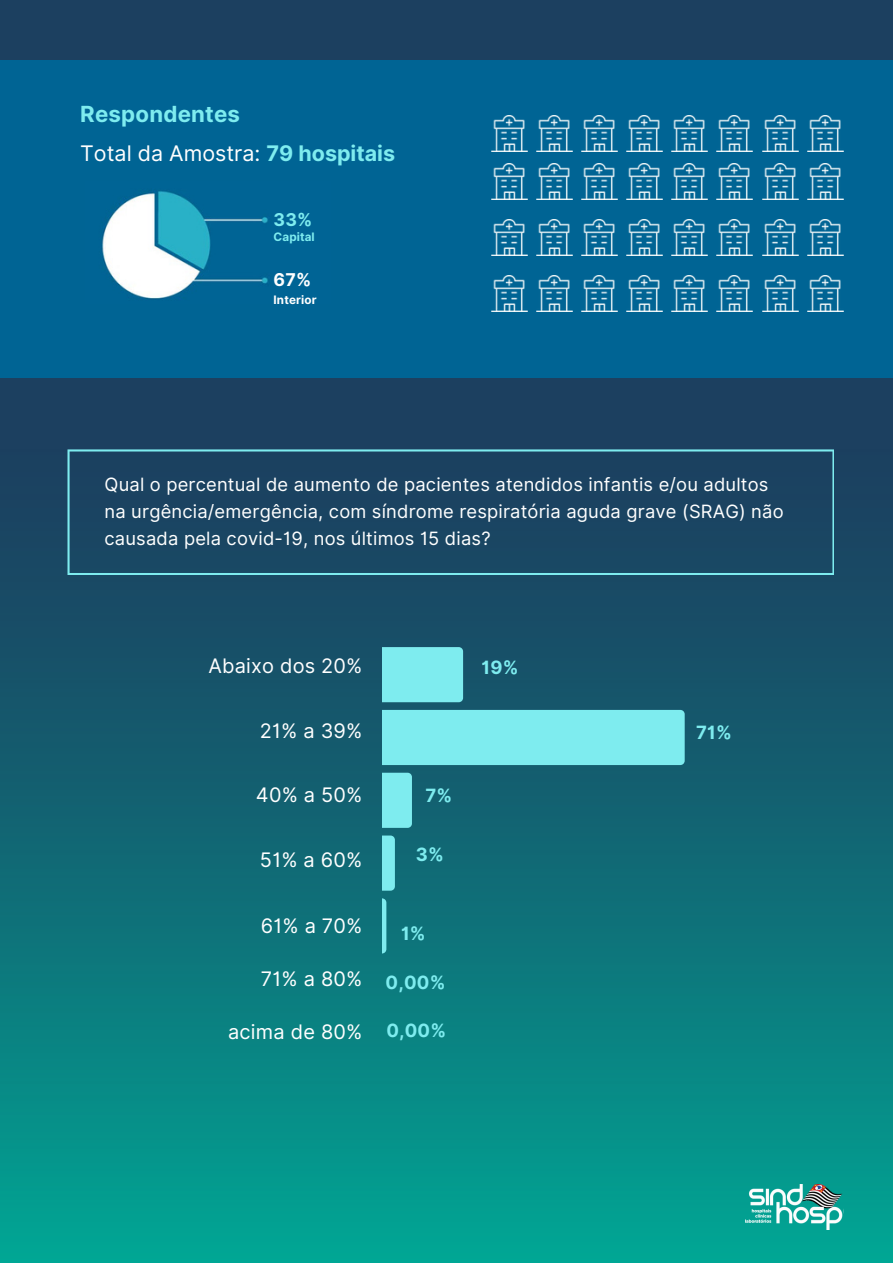
<style>
.page{position:relative;width:893px;height:1264px;background:#fff}
.page>*{position:absolute;margin:0;border:0;box-sizing:border-box;transform-origin:0 0}
.t1{font:700 22.2px "Inter";letter-spacing:.01em;color:#7eecef}
.t2{font:21.45px "Inter";color:#fff}
.t3{font:19.95px "Inter";letter-spacing:.01em;color:#fff}
.t4{font:18.3px/27px "Inter";letter-spacing:.01em;color:#fff}
.t5{font:700 18.3px "Inter";letter-spacing:.01em;color:#7eecef}
.t6{font:700 17.7px "Inter";color:#7eecef}
.t7{font:700 17.7px "Inter";color:#fff}
.t8{font:700 11.7px "Inter";letter-spacing:.01em;color:#fff}
.t9{font:700 11.7px "Inter";letter-spacing:.01em;color:#7eecef}
.s1{font-weight:700;color:#7eecef}
</style>
<div class="page">
<div style="left:0;top:0;width:892px;height:1262px;background:#1c4060"></div>
<img style="left:0;top:590px;width:892px;height:672px">
<div style="left:0;top:60px;width:892px;height:317px;background:#006494"></div>
<svg style="left:458px;top:647px;width:5px;height:55px"></svg>
<svg style="left:680px;top:710px;width:4px;height:55px"></svg>
<svg style="left:407px;top:772px;width:5px;height:55px"></svg>
<svg style="left:390px;top:835px;width:5px;height:55px"></svg>
<svg style="left:382px;top:898px;width:4px;height:55px"></svg>
<img style="left:491px;top:116px;width:36px;height:36px">
<img style="left:536px;top:116px;width:36px;height:36px">
<img style="left:581px;top:116px;width:36px;height:36px">
<img style="left:626px;top:116px;width:36px;height:36px">
<img style="left:491px;top:164px;width:36px;height:36px">
<img style="left:536px;top:164px;width:36px;height:36px">
<img style="left:581px;top:164px;width:36px;height:36px">
<img style="left:626px;top:164px;width:36px;height:36px">
<img style="left:491px;top:220px;width:36px;height:36px">
<img style="left:536px;top:220px;width:36px;height:36px">
<img style="left:581px;top:220px;width:36px;height:36px">
<img style="left:626px;top:220px;width:36px;height:36px">
<img style="left:671px;top:116px;width:36px;height:36px">
<img style="left:716px;top:116px;width:36px;height:36px">
<img style="left:671px;top:164px;width:36px;height:36px">
<img style="left:716px;top:164px;width:36px;height:36px">
<img style="left:671px;top:220px;width:36px;height:36px">
<img style="left:716px;top:220px;width:36px;height:36px">
<img style="left:491px;top:275px;width:36px;height:36px">
<img style="left:536px;top:275px;width:36px;height:36px">
<img style="left:581px;top:275px;width:36px;height:36px">
<img style="left:626px;top:275px;width:36px;height:36px">
<img style="left:671px;top:275px;width:36px;height:36px">
<img style="left:716px;top:275px;width:36px;height:36px">
<img style="left:762px;top:116px;width:36px;height:36px">
<img style="left:807px;top:116px;width:36px;height:36px">
<img style="left:762px;top:164px;width:36px;height:36px">
<img style="left:807px;top:164px;width:36px;height:36px">
<img style="left:762px;top:219px;width:36px;height:36px">
<img style="left:807px;top:219px;width:36px;height:36px">
<img style="left:762px;top:275px;width:36px;height:36px">
<img style="left:807px;top:275px;width:36px;height:36px">
<img style="left:102px;top:191px;width:166px;height:108px">
<svg style="left:67px;top:449px;width:767px;height:126px"></svg>
<img style="left:745px;top:1184px;width:98px;height:45px">
<p class="t1" style="left:80px;top:101px;width:161px">Respondentes</p>
<p class="t2" style="left:80px;top:141px;width:316px">Total da Amostra: <span class="s1">79 hospitais</span></p>
<p class="t6" style="left:273px;top:209px;width:40px">33%</p>
<p class="t9" style="left:273px;top:230px;width:43px">Capital</p>
<p class="t7" style="left:273px;top:269px;width:39px">67%</p>
<p class="t8" style="left:273px;top:293px;width:45px">Interior</p>
<p class="t4" style="left:104px;top:471px;width:680px">Qual o percentual de aumento de pacientes atendidos infantis e/ou adultos na urgência/emergência, com síndrome respiratória aguda grave (SRAG) não causada pela covid-19, nos últimos 15 dias?</p>
<p class="t3" style="left:208px;top:653px;width:156px">Abaixo dos 20%</p>
<p class="t5" style="left:481px;top:656px;width:38px">19%</p>
<p class="t3" style="left:260px;top:719px;width:104px">21% a 39%</p>
<p class="t5" style="left:696px;top:721px;width:37px">71%</p>
<p class="t3" style="left:256px;top:782px;width:108px">40% a 50%</p>
<p class="t5" style="left:425px;top:784px;width:28px">7%</p>
<p class="t3" style="left:260px;top:848px;width:104px">51% a 60%</p>
<p class="t5" style="left:416px;top:843px;width:29px">3%</p>
<p class="t3" style="left:261px;top:914px;width:103px">61% a 70%</p>
<p class="t3" style="left:261px;top:967px;width:103px">71% a 80%</p>
<p class="t3" style="left:228px;top:1019px;width:136px">acima de 80%</p>
<p class="t5" style="left:401px;top:922px;width:26px">1%</p>
<p class="t5" style="left:385px;top:971px;width:61px">0,00%</p>
<p class="t5" style="left:386px;top:1019px;width:61px">0,00%</p>
</div>
